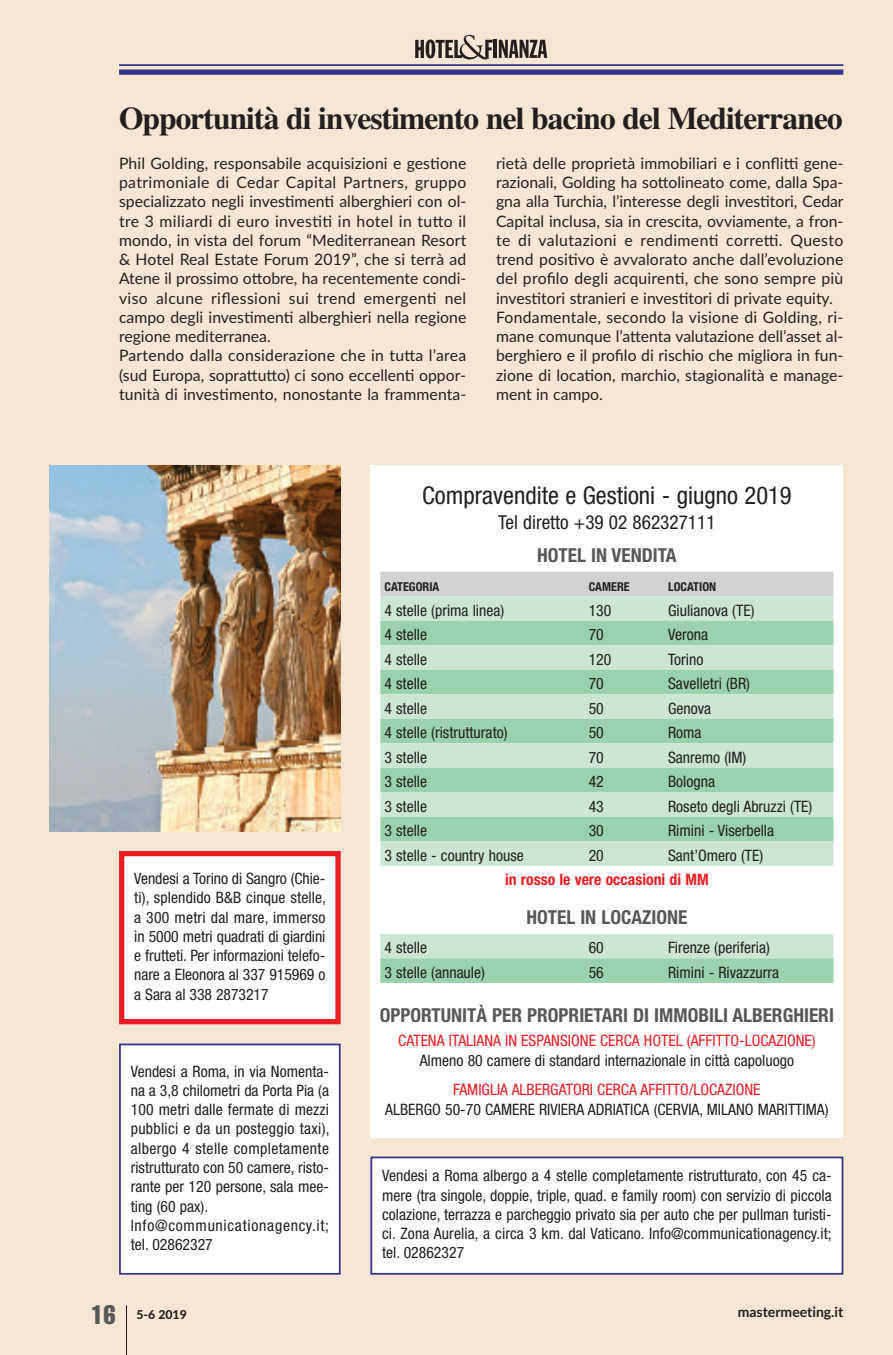
<style>
.page{position:relative;width:893px;height:1355px;background:#fff}
.page>*{position:absolute;margin:0;border:0;box-sizing:border-box;transform-origin:0 0}
.t1{font:700 31.5px "Times";letter-spacing:-.03em;color:#231f20}
.t2{font:extra-condensed 26.25px "Helvetica";color:#57585a}
.t3{font:condensed 24.5px "Helvetica Neue";color:#231f20}
.t4{font:700 condensed 19.25px "Helvetica Neue";color:#57585a}
.t5{font:condensed 19.25px "Helvetica Neue";color:#231f20}
.t6{font:condensed 15.75px/19.2px "Helvetica Neue";color:#231f20;text-align:justify}
.t7{font:15.75px/19.2px "Lato";color:#231f20}
.t8{font:condensed 15.75px "Helvetica Neue";color:#ee1d23}
.t9{font:700 condensed 15.75px "Helvetica Neue";color:#ee1d23}
.t10{font:700 14px "Lato";color:#231f20}
.t11{font:700 condensed 12.25px "Helvetica Neue";color:#231f20}
.t12{font:800 12.25px "Lato";color:#231f20}
</style>
<div class="page">
<div style="left:0;top:0;width:893px;height:1354px;background:#f6e6d4"></div>
<hr style="left:126px;top:1305px;width:1px;height:49px;background:#231f20">
<hr style="left:119px;top:64px;width:724px;height:2px;background:#35348d">
<div style="left:119px;top:69px;width:724px;height:6px;background:#35348d"></div>
<hr style="left:494px;top:40px;width:3px;height:18px;background:#231f20">
<svg style="left:499px;top:40px;width:48px;height:18px"></svg>
<svg style="left:415px;top:35px;width:78px;height:24px"></svg>
<div style="left:372px;top:1158px;width:470px;height:114px;background:#fff"></div>
<div style="left:370px;top:1156px;width:473px;height:118px;border:2px solid #35348d"></div>
<div style="left:370px;top:465px;width:473px;height:672px;background:#fff"></div>
<div style="left:380px;top:571px;width:453px;height:25px;background:#d1d2d4"></div>
<div style="left:380px;top:596px;width:453px;height:24px;background:#cbe6d3"></div>
<div style="left:380px;top:620px;width:453px;height:25px;background:#9ad2ae"></div>
<div style="left:380px;top:645px;width:453px;height:24px;background:#cbe6d3"></div>
<div style="left:380px;top:669px;width:453px;height:25px;background:#9ad2ae"></div>
<div style="left:380px;top:694px;width:453px;height:24px;background:#cbe6d3"></div>
<div style="left:380px;top:718px;width:453px;height:25px;background:#9ad2ae"></div>
<div style="left:380px;top:743px;width:453px;height:24px;background:#cbe6d3"></div>
<div style="left:380px;top:767px;width:453px;height:25px;background:#9ad2ae"></div>
<div style="left:380px;top:792px;width:453px;height:24px;background:#cbe6d3"></div>
<div style="left:380px;top:816px;width:453px;height:25px;background:#9ad2ae"></div>
<div style="left:380px;top:841px;width:453px;height:24px;background:#cbe6d3"></div>
<div style="left:380px;top:933px;width:453px;height:25px;background:#cbe6d3"></div>
<div style="left:380px;top:958px;width:453px;height:24px;background:#9ad2ae"></div>
<div style="left:121px;top:1045px;width:218px;height:227px;background:#fff"></div>
<div style="left:119px;top:1043px;width:222px;height:231px;border:2px solid #35348d"></div>
<img style="left:50px;top:465px;width:291px;height:366px">
<div style="left:124px;top:856px;width:211px;height:162px;background:#fff"></div>
<div style="left:119px;top:850px;width:222px;height:174px;border:5px solid #ee1d23"></div>
<h1 class="t1" style="left:119px;top:100px;width:725px">Opportunità di investimento nel bacino del Mediterraneo</h1>
<p class="t7" style="left:119px;top:154px;width:349px">Phil Golding, responsabile acquisizioni e gestione patrimoniale di Cedar Capital Partners, gruppo specializzato negli investimenti alberghieri con ol&shy;tre 3 miliardi di euro investiti in hotel in tutto il mondo, in vista del forum “Mediterranean Resort &amp; Hotel Real Estate Forum 2019”, che si terrà ad Atene il prossimo ottobre, ha recentemente condi&shy;viso alcune riflessioni sui trend emergenti nel campo degli investimenti alberghieri nella regione regione mediterranea.<br>Partendo dalla considerazione che in tutta l’area (sud Europa, soprattutto) ci sono eccellenti oppor&shy;tunità di investimento, nonostante la frammenta-</p>
<p class="t7" style="left:496px;top:154px;width:349px">rietà delle proprietà immobiliari e i conflitti gene&shy;razionali, Golding ha sottolineato come, dalla Spa&shy;gna alla Turchia, l’interesse degli investitori, Cedar Capital inclusa, sia in crescita, ovviamente, a fron&shy;te di valutazioni e rendimenti corretti. Questo trend positivo è avvalorato anche dall’evoluzione del profilo degli acquirenti, che sono sempre più investitori stranieri e investitori di private equity.<br>Fondamentale, secondo la visione di Golding, ri&shy;mane comunque l’attenta valutazione dell’asset al&shy;berghiero e il profilo di rischio che migliora in fun&shy;zione di location, marchio, stagionalità e manage&shy;ment in campo.</p>
<p class="t6" style="left:134px;top:870px;width:193px">Vendesi a Torino di Sangro (Chie&shy;ti), splendido B&amp;B cinque stelle, a 300 metri dal mare, immerso in 5000 metri quadrati di giardini e frutteti. Per informazioni telefo&shy;nare a Eleonora al 337 915969 o a Sara al 338 2873217</p>
<p class="t6" style="left:131px;top:1062px;width:200px;text-align:left">Vendesi a Roma, in via Nomenta&shy;na a 3,8 chilometri da Porta Pia (a<br>100 metri dalle fermate di mezzi pubblici e da un posteggio taxi), albergo 4 stelle completamente ristrutturato con 50 camere, risto&shy;rante per 120 persone, sala mee&shy;ting (60 pax).<br>Info@communicationagency.it; tel. 02862327</p>
<h3 class="t3" style="left:422px;top:486px;width:371px">Compravendite e Gestioni - giugno 2019</h3>
<p class="t5" style="left:498px;top:515px;width:219px">Tel diretto +39 02 862327111</p>
<p class="t4" style="left:537px;top:539px;width:141px">HOTEL IN VENDITA</p>
<p class="t11" style="left:384px;top:576px;width:56px">CATEGORIA</p>
<p class="t11" style="left:589px;top:576px;width:43px">CAMERE</p>
<p class="t11" style="left:668px;top:576px;width:50px">LOCATION</p>
<p class="t6" style="left:384px;top:602px;width:121px">4 stelle (prima linea)</p>
<p class="t6" style="left:589px;top:602px;width:24px">130</p>
<p class="t6" style="left:668px;top:602px;width:88px">Giulianova (TE)</p>
<p class="t6" style="left:384px;top:626px;width:44px">4 stelle</p>
<p class="t6" style="left:589px;top:626px;width:17px">70</p>
<p class="t6" style="left:668px;top:626px;width:41px">Verona</p>
<p class="t6" style="left:384px;top:651px;width:44px">4 stelle</p>
<p class="t6" style="left:589px;top:651px;width:24px">120</p>
<p class="t6" style="left:668px;top:651px;width:37px">Torino</p>
<p class="t6" style="left:384px;top:675px;width:44px">4 stelle</p>
<p class="t6" style="left:589px;top:675px;width:17px">70</p>
<p class="t6" style="left:668px;top:675px;width:83px">Savelletri (BR)</p>
<p class="t6" style="left:384px;top:700px;width:44px">4 stelle</p>
<p class="t6" style="left:589px;top:700px;width:17px">50</p>
<p class="t6" style="left:668px;top:700px;width:45px">Genova</p>
<p class="t6" style="left:384px;top:724px;width:125px">4 stelle (ristrutturato)</p>
<p class="t6" style="left:589px;top:724px;width:17px">50</p>
<p class="t6" style="left:668px;top:724px;width:35px">Roma</p>
<p class="t6" style="left:384px;top:749px;width:44px">3 stelle</p>
<p class="t6" style="left:589px;top:749px;width:17px">70</p>
<p class="t6" style="left:668px;top:749px;width:80px">Sanremo (IM)</p>
<p class="t6" style="left:384px;top:773px;width:44px">3 stelle</p>
<p class="t6" style="left:589px;top:773px;width:17px">42</p>
<p class="t6" style="left:668px;top:773px;width:48px">Bologna</p>
<p class="t6" style="left:384px;top:798px;width:44px">3 stelle</p>
<p class="t6" style="left:589px;top:798px;width:17px">43</p>
<p class="t6" style="left:668px;top:798px;width:146px">Roseto degli Abruzzi (TE)</p>
<p class="t6" style="left:384px;top:822px;width:44px">3 stelle</p>
<p class="t6" style="left:589px;top:822px;width:17px">30</p>
<p class="t6" style="left:668px;top:822px;width:108px">Rimini - Viserbella</p>
<p class="t6" style="left:384px;top:847px;width:141px">3 stelle - country house</p>
<p class="t6" style="left:589px;top:847px;width:17px">20</p>
<p class="t6" style="left:668px;top:847px;width:97px">Sant’Omero (TE)</p>
<p class="t9" style="left:505px;top:866px;width:205px">in rosso le vere occasioni di MM</p>
<p class="t4" style="left:526px;top:901px;width:162px">HOTEL IN LOCAZIONE</p>
<p class="t6" style="left:384px;top:939px;width:44px">4 stelle</p>
<p class="t6" style="left:589px;top:939px;width:17px">60</p>
<p class="t6" style="left:668px;top:939px;width:103px">Firenze (periferia)</p>
<p class="t6" style="left:384px;top:964px;width:102px">3 stelle (annaule)</p>
<p class="t6" style="left:589px;top:964px;width:17px">56</p>
<p class="t6" style="left:668px;top:964px;width:112px">Rimini - Rivazzurra</p>
<p class="t4" style="left:380px;top:998px;width:456px">OPPORTUNITÀ PER PROPRIETARI DI IMMOBILI ALBERGHIERI</p>
<p class="t8" style="left:398px;top:1034px;width:419px">CATENA ITALIANA IN ESPANSIONE CERCA HOTEL (AFFITTO-LOCAZIONE)</p>
<p class="t6" style="left:420px;top:1051px;width:376px">Almeno 80 camere di standard internazionale in città capoluogo</p>
<p class="t8" style="left:453px;top:1083px;width:309px">FAMIGLIA ALBERGATORI CERCA AFFITTO/LOCAZIONE</p>
<p class="t6" style="left:385px;top:1100px;width:445px">ALBERGO 50-70 CAMERE RIVIERA ADRIATICA (CERVIA, MILANO MARITTIMA)</p>
<p class="t6" style="left:382px;top:1167px;width:451px">Vendesi a Roma albergo a 4 stelle completamente ristrutturato, con 45 ca&shy;mere (tra singole, doppie, triple, quad. e family room) con servizio di piccola colazione, terrazza e parcheggio privato sia per auto che per pullman turisti&shy;ci. Zona Aurelia, a circa 3 km. dal Vaticano. Info@communicationagency.it; tel. 02862327</p>
<h2 class="t2" style="left:91px;top:1305px;width:26px">16</h2>
<p class="t12" style="left:136px;top:1307px;width:52px">5-6 2019</p>
<p class="t10" style="left:738px;top:1303px;width:107px">mastermeeting.it</p>
</div>
